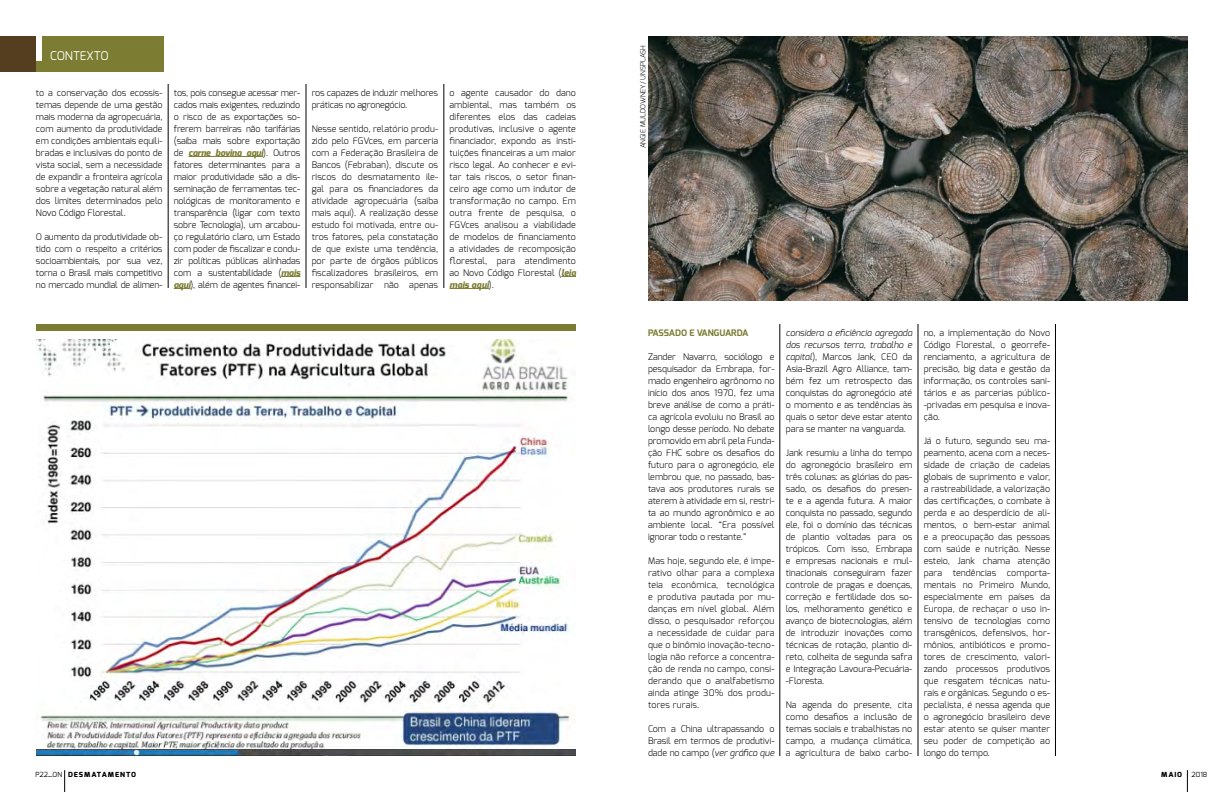
<style>
.page{position:relative;width:1224px;height:792px;background:#fff}
.page>*{position:absolute;margin:0;border:0;box-sizing:border-box;transform-origin:0 0}
.t1{font:12px "Exo";color:#fff}
.t2{font:300 9px/12px "Exo";color:#000;text-align:justify}
.t3{font:700 9px "Exo";letter-spacing:-.015em;color:#7c7c32}
.t4{font:300 7px "Exo";color:#000}
.t5{font:800 7px "Exo";letter-spacing:.125em;color:#000;scale:1.05 1}
.t6{font:7px "Exo";color:#000}
.s1{font-weight:800;font-style:italic;color:#7c7c32}
.s2{font-style:italic}
.s3{font-weight:400}
</style>
<div class="page">
<svg style="left:64px;top:770px;width:1px;height:22px"></svg>
<svg style="left:1187px;top:770px;width:1px;height:22px"></svg>
<hr style="left:168px;top:84px;width:1px;height:204px;background:#000">
<hr style="left:306px;top:84px;width:1px;height:204px;background:#000">
<hr style="left:443px;top:84px;width:1px;height:204px;background:#000">
<hr style="left:779px;top:324px;width:1px;height:432px;background:#000">
<hr style="left:918px;top:324px;width:1px;height:432px;background:#000">
<hr style="left:1055px;top:324px;width:1px;height:432px;background:#000">
<div style="left:36px;top:36px;width:127px;height:36px;background:#7c7c32"></div>
<div style="left:0;top:36px;width:36px;height:36px;background:#553d20"></div>
<div style="left:36px;top:36px;width:6px;height:25px;background:#fff"></div>
<img style="left:36px;top:340px;width:540px;height:416px">
<svg style="left:561px;top:276px;width:15px;height:1px"></svg>
<hr style="left:450px;top:288px;width:39px;height:1px;background:#7c7c32">
<hr style="left:189px;top:156px;width:74px;height:1px;background:#7c7c32">
<svg style="left:281px;top:276px;width:19px;height:1px"></svg>
<svg style="left:174px;top:288px;width:16px;height:1px"></svg>
<div style="left:36px;top:324px;width:540px;height:6px;background:#7c7c32"></div>
<img style="left:648px;top:36px;width:540px;height:264px">
<h1 class="t1" style="left:50px;top:48px;width:60px">CONTEXTO</h1>
<p class="t2" style="left:36px;top:87px;width:128px">to a conservação dos ecossis&shy;temas depende de uma gestão mais moderna da agropecuária, com aumento da produtividade em condições ambientais equili&shy;bradas e inclusivas do ponto de vista social, sem a necessidade de expandir a fronteira agrícola sobre a vegetação natural além dos limites determinados pelo Novo Código Florestal.</p>
<p class="t2" style="left:36px;top:231px;width:128px">O aumento da produtividade ob&shy;tido com o respeito a critérios socioambientais, por sua vez, torna o Brasil mais competitivo no mercado mundial de alimen-</p>
<p class="t2" style="left:174px;top:87px;width:128px">tos, pois consegue acessar mer&shy;cados mais exigentes, reduzindo o risco de as exportações so&shy;frerem barreiras não tarifárias (saiba mais sobre exportação de <span class="s1">carne bovina aqui</span>). Outros fatores determinantes para a maior produtividade são a dis&shy;seminação de ferramentas tec&shy;nológicas de monitoramento e transparência (ligar com texto sobre Tecnologia), um arcabou&shy;ço regulatório claro, um Estado com poder de fiscalizar e condu&shy;zir políticas públicas alinhadas com a sustentabilidade (<span class="s1">mais aqui</span>), além de agentes financei-</p>
<p class="t2" style="left:312px;top:87px;width:128px">ros capazes de induzir melhores práticas no agronegócio.</p>
<p class="t2" style="left:312px;top:123px;width:128px">Nesse sentido, relatório produ&shy;zido pelo FGVces, em parceria com a Federação Brasileira de Bancos (Febraban), discute os riscos do desmatamento ile&shy;gal para os financiadores da atividade agropecuária (saiba mais aqui). A realização desse estudo foi motivada, entre ou&shy;tros fatores, pela constatação de que existe uma tendência, por parte de órgãos públicos fiscalizadores brasileiros, em responsabilizar não apenas</p>
<p class="t2" style="left:450px;top:87px;width:128px">o agente causador do dano ambiental, mas também os diferentes elos das cadeias produtivas, inclusive o agente financiador, expondo as insti&shy;tuições financeiras a um maior risco legal. Ao conhecer e evi&shy;tar tais riscos, o setor finan&shy;ceiro age como um indutor de transformação no campo. Em outra frente de pesquisa, o FGVces analisou a viabilidade de modelos de financiamento a atividades de recomposição florestal, para atendimento ao Novo Código Florestal (<span class="s1">leia mais aqui</span>).</p>
<p class="t4" style="left:638px;top:148px;width:104px;rotate:-90deg">angie muldowney/ Unsplash</p>
<p class="t3" style="left:648px;top:327px;width:28px">PASSADO</p>
<p class="t3" style="left:689px;top:327px;width:43px">E VANGUARDA</p>
<p class="t2" style="left:648px;top:351px;width:128px">Zander Navarro, sociólogo e pesquisador da Embrapa, for&shy;mado engenheiro agrônomo no início dos anos 1970, fez uma breve análise de como a práti&shy;ca agrícola evoluiu no Brasil ao longo desse período. No debate promovido em abril pela Funda&shy;ção FHC sobre os desafios do futuro para o agronegócio, ele lembrou que, no passado, bas&shy;tava aos produtores rurais se aterem à atividade em si, restri&shy;ta ao mundo agronômico e ao ambiente local. “Era possível ignorar todo o restante.”</p>
<p class="t2" style="left:648px;top:555px;width:128px">Mas hoje, segundo ele, é impe&shy;rativo olhar para a complexa teia econômica, tecnológica e produtiva pautada por mu&shy;danças em nível global. Além disso, o pesquisador reforçou a necessidade de cuidar para que o binômio inovação-tecno&shy;logia não reforce a concentra&shy;ção de renda no campo, consi&shy;derando que o analfabetismo ainda atinge 30% dos produ&shy;tores rurais.</p>
<p class="t2" style="left:648px;top:723px;width:128px">Com a China ultrapassando o Brasil em termos de produtivi&shy;dade no campo (<span class="s2">ver gráfico que</span></p>
<p class="t2" style="left:786px;top:327px;width:128px"><span class="s2">considera a eficiência agregada dos recursos terra, trabalho e capital</span>), Marcos Jank, CEO da Asia-Brazil Agro Alliance, tam&shy;bém fez um retrospecto das conquistas do agronegócio até o momento e as tendências às quais o setor deve estar atento para se manter na vanguarda.</p>
<p class="t2" style="left:786px;top:447px;width:128px">Jank resumiu a linha do tempo do agronegócio brasileiro em três colunas: as glórias do pas&shy;sado, os desafios do presen&shy;te e a agenda futura. A maior conquista no passado, segundo ele, foi o domínio das técnicas de plantio voltadas para os trópicos. Com isso, Embrapa e empresas nacionais e mul&shy;tinacionais conseguiram fazer controle de pragas e doenças, correção e fertilidade dos so&shy;los, melhoramento genético e avanço de biotecnologias, além de introduzir inovações como técnicas de rotação, plantio di&shy;reto, colheita de segunda safra e Integração Lavoura-Pecuária--Floresta.</p>
<p class="t2" style="left:786px;top:699px;width:128px">Na agenda do presente, cita como desafios a inclusão de temas sociais e trabalhistas no campo, a mudança climática, a agricultura de baixo carbo-</p>
<p class="t2" style="left:924px;top:327px;width:128px">no, a implementação do Novo Código Florestal, o georrefe&shy;renciamento, a agricultura de precisão, big data e gestão da informação, os controles sani&shy;tários e as parcerias público--privadas em pesquisa e inova&shy;ção.</p>
<p class="t2" style="left:924px;top:435px;width:128px">Já o futuro, segundo seu ma&shy;peamento, acena com a neces&shy;sidade de criação de cadeias globais de suprimento e valor, a rastreabilidade, a valorização das certificações, o combate à perda e ao desperdício de ali&shy;mentos, o bem-estar animal e a preocupação das pessoas com saúde e nutrição. Nesse esteio, Jank chama atenção para tendências comporta&shy;mentais no Primeiro Mundo, especialmente em países da Europa, de rechaçar o uso in&shy;tensivo de tecnologias como transgênicos, defensivos, hor&shy;mônios, antibióticos e promo&shy;tores de crescimento, valori&shy;zando processos produtivos que resgatem técnicas natu&shy;rais e orgânicas. Segundo o es&shy;pecialista, é nessa agenda que o agronegócio brasileiro deve estar atento se quiser manter seu poder de competição ao longo do tempo.</p>
<p class="t5" style="left:35px;top:770px;width:97px"><span class="s3">P22_ON</span> DESMATAMENTO</p>
<p class="t5" style="left:1161px;top:770px;width:22px">MAIO</p>
<p class="t6" style="left:1192px;top:770px;width:17px">2018</p>
</div>
